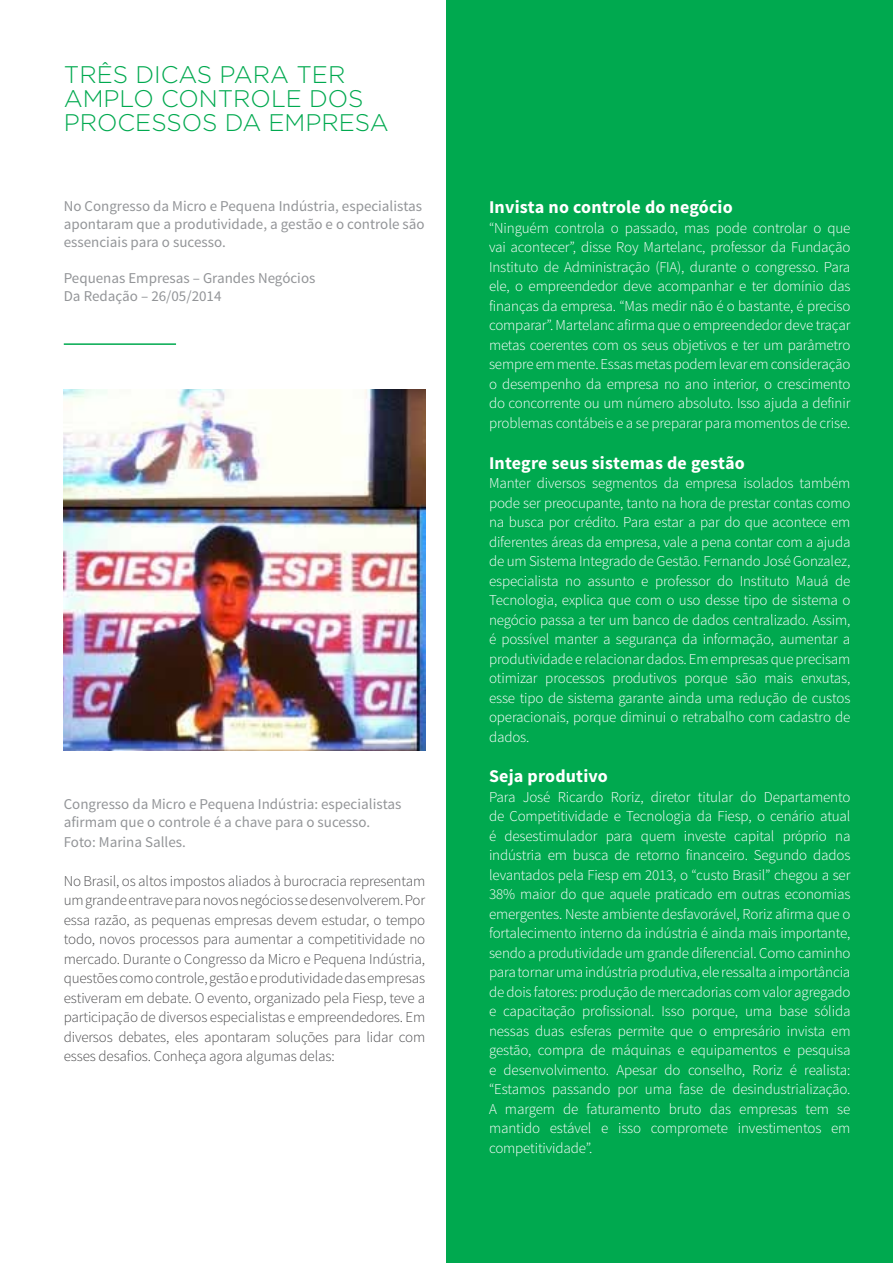
<style>
.page{position:relative;width:893px;height:1263px;background:#fff}
.page>*{position:absolute;margin:0;border:0;box-sizing:border-box;transform-origin:0 0}
.t1{font:300 24px/24px "Gotham";color:#00a94f}
.t2{font:700 18px "Source Sans Pro";letter-spacing:.01em;color:#fff}
.t3{font:300 15px/19.5px "Source Sans Pro";letter-spacing:-.01em;color:#fff;text-align:justify}
.t4{font:300 15px/19.5px "Source Sans Pro";letter-spacing:-.01em;color:#4d4d4f;text-align:justify}
.t5{font:15px/18px "Source Sans Pro";color:#939598}
</style>
<div class="page">
<div style="left:446px;top:0;width:447px;height:1263px;background:#00a94f"></div>
<hr style="left:64px;top:343px;width:112px;height:2px;background:#00a94f">
<img style="left:64px;top:389px;width:361px;height:362px">
<h1 class="t1" style="left:64px;top:62px;width:327px">TRÊS DICAS PARA TER<br>AMPLO CONTROLE DOS<br>PROCESSOS DA EMPRESA</h1>
<p class="t5" style="left:64px;top:197px;width:362px">No Congresso da Micro e Pequena Indústria, especialistas apontaram que a produtividade, a gestão e o controle são essenciais para o sucesso.</p>
<p class="t5" style="left:64px;top:269px;width:253px">Pequenas Empresas – Grandes Negócios<br>Da Redação – 26/05/2014</p>
<p class="t5" style="left:64px;top:796px;width:339px">Congresso da Micro e Pequena Indústria: especialistas afirmam que o controle é a chave para o sucesso.</p>
<p class="t5" style="left:64px;top:833px;width:124px">Foto: Marina Salles.</p>
<p class="t4" style="left:64px;top:871px;width:363px">No Brasil, os altos impostos aliados à burocracia representam um grande entrave para novos negócios se desenvolverem. Por essa razão, as pequenas empresas devem estudar, o tempo todo, novos processos para aumentar a competitividade no mercado. Durante o Congresso da Micro e Pequena Indústria, questões como controle, gestão e produtividade das empresas estiveram em debate. O evento, organizado pela Fiesp, teve a participação de diversos especialistas e empreendedores. Em diversos debates, eles apontaram soluções para lidar com esses desafios. Conheça agora algumas delas:</p>
<p class="t2" style="left:489px;top:196px;width:245px">Invista no controle do negócio</p>
<p class="t3" style="left:489px;top:218px;width:363px">“Ninguém controla o passado, mas pode controlar o que vai acontecer”, disse Roy Martelanc, professor da Fundação Instituto de Administração (FIA), durante o congresso. Para ele, o empreendedor deve acompanhar e ter domínio das finanças da empresa. “Mas medir não é o bastante, é preciso comparar”. Martelanc afirma que o empreendedor deve traçar metas coerentes com os seus objetivos e ter um parâmetro sempre em mente. Essas metas podem levar em consideração o desempenho da empresa no ano interior, o crescimento do concorrente ou um número absoluto. Isso ajuda a definir problemas contábeis e a se preparar para momentos de crise.</p>
<p class="t2" style="left:489px;top:451px;width:257px">Integre seus sistemas de gestão</p>
<p class="t3" style="left:489px;top:473px;width:363px">Manter diversos segmentos da empresa isolados também pode ser preocupante, tanto na hora de prestar contas como na busca por crédito. Para estar a par do que acontece em diferentes áreas da empresa, vale a pena contar com a ajuda de um Sistema Integrado de Gestão. Fernando José Gonzalez, especialista no assunto e professor do Instituto Mauá de Tecnologia, explica que com o uso desse tipo de sistema o negócio passa a ter um banco de dados centralizado. Assim, é possível manter a segurança da informação, aumentar a produtividade e relacionar dados. Em empresas que precisam otimizar processos produtivos porque são mais enxutas, esse tipo de sistema garante ainda uma redução de custos operacionais, porque diminui o retrabalho com cadastro de dados.</p>
<p class="t2" style="left:489px;top:764px;width:120px">Seja produtivo</p>
<p class="t3" style="left:489px;top:787px;width:363px">Para José Ricardo Roriz, diretor titular do Departamento de Competitividade e Tecnologia da Fiesp, o cenário atual é desestimulador para quem investe capital próprio na indústria em busca de retorno financeiro. Segundo dados levantados pela Fiesp em 2013, o “custo Brasil” chegou a ser 38% maior do que aquele praticado em outras economias emergentes. Neste ambiente desfavorável, Roriz afirma que o fortalecimento interno da indústria é ainda mais importante, sendo a produtividade um grande diferencial. Como caminho para tornar uma indústria produtiva, ele ressalta a importância de dois fatores: produção de mercadorias com valor agregado e capacitação profissional. Isso porque, uma base sólida nessas duas esferas permite que o empresário invista em gestão, compra de máquinas e equipamentos e pesquisa e desenvolvimento. Apesar do conselho, Roriz é realista: “Estamos passando por uma fase de desindustrialização.<br>A margem de faturamento bruto das empresas tem se mantido estável e isso compromete investimentos em competitividade”.</p>
</div>
